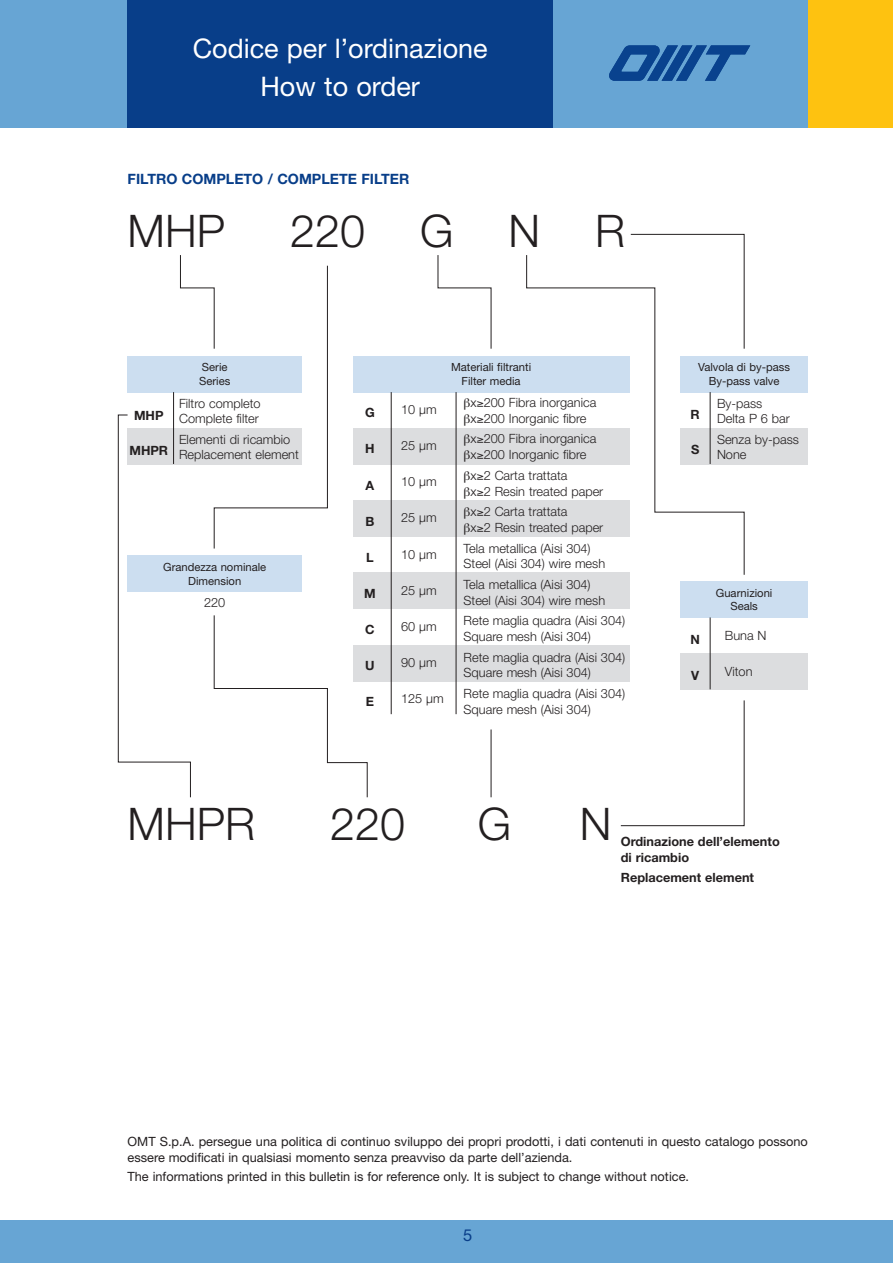
<style>
.page{position:relative;width:893px;height:1263px;background:#fff}
.page>*{position:absolute;margin:0;border:0;box-sizing:border-box;transform-origin:0 0}
.t1{font:300 45px "Helvetica Neue";color:#231f20}
.t2{font:27px/38.5px "Helvetica Neue";color:#fff;text-align:center}
.t3{font:16.5px "Helvetica Neue";color:#083e89}
.t4{font:700 14.25px "Helvetica Neue";color:#083e89}
.t5{font:300 12.75px/15.8px "Helvetica Neue";color:#231f20}
.t6{font:12.75px/15.8px "Helvetica Neue";color:#231f20}
.t7{font:700 12.75px/15.8px "Helvetica Neue";color:#231f20}
.t8{font:11.25px/13.5px "Helvetica Neue";color:#231f20;text-align:center}
</style>
<div class="page">
<div style="left:0;top:0;width:893px;height:128px;background:#67a5d4"></div>
<div style="left:128px;top:0;width:425px;height:128px;background:#083e89"></div>
<div style="left:808px;top:0;width:85px;height:128px;background:#fec210"></div>
<div style="left:0;top:1220px;width:893px;height:43px;background:#67a5d4"></div>
<svg style="left:609px;top:45px;width:141px;height:36px"></svg>
<div style="left:353px;top:428px;width:276px;height:36px;background:#dcdddf"></div>
<div style="left:353px;top:500px;width:276px;height:37px;background:#dcdddf"></div>
<div style="left:353px;top:573px;width:276px;height:36px;background:#dcdddf"></div>
<div style="left:353px;top:645px;width:276px;height:36px;background:#dcdddf"></div>
<div style="left:353px;top:356px;width:276px;height:36px;background:#ccdef0"></div>
<hr style="left:391px;top:392px;width:1px;height:322px;background:#231f20">
<hr style="left:456px;top:392px;width:1px;height:322px;background:#231f20">
<div style="left:680px;top:428px;width:128px;height:36px;background:#dcdddf"></div>
<div style="left:680px;top:356px;width:128px;height:36px;background:#ccdef0"></div>
<div style="left:680px;top:654px;width:128px;height:36px;background:#dcdddf"></div>
<div style="left:680px;top:581px;width:128px;height:36px;background:#ccdef0"></div>
<hr style="left:710px;top:617px;width:1px;height:72px;background:#231f20">
<svg style="left:438px;top:255px;width:53px;height:94px"></svg>
<svg style="left:526px;top:255px;width:218px;height:320px"></svg>
<svg style="left:630px;top:234px;width:114px;height:115px"></svg>
<svg style="left:620px;top:700px;width:124px;height:126px"></svg>
<hr style="left:491px;top:729px;width:1px;height:68px;background:#231f20">
<svg style="left:118px;top:255px;width:249px;height:542px"></svg>
<h2 class="t2" style="left:193px;top:31px;width:296px">Codice per l’ordinazione<br>How to order</h2>
<p class="t4" style="left:128px;top:170px;width:283px">FILTRO COMPLETO / COMPLETE FILTER</p>
<h1 class="t1" style="left:128px;top:215px;width:99px">MHP</h1>
<h1 class="t1" style="left:290px;top:215px;width:337px">220GNR</h1>
<p class="t7" style="left:134px;top:408px;width:31px">MHP</p>
<p class="t7" style="left:129px;top:442px;width:40px">MHPR</p>
<p class="t8" style="left:199px;top:362px;width:33px;text-align:left">Serie<br>Series</p>
<p class="t5" style="left:179px;top:396px;width:83px">Filtro completo<br>Complete filter</p>
<p class="t5" style="left:179px;top:432px;width:121px">Elementi di ricambio<br>Replacement element</p>
<p class="t8" style="left:163px;top:562px;width:105px">Grandezza nominale<br>Dimension</p>
<p class="t5" style="left:204px;top:596px;width:23px">220</p>
<p class="t7" style="left:365px;top:405px;width:11px">G</p>
<p class="t7" style="left:365px;top:441px;width:11px">H</p>
<p class="t7" style="left:366px;top:477px;width:10px">A</p>
<p class="t7" style="left:365px;top:513px;width:10px">B</p>
<p class="t7" style="left:366px;top:549px;width:9px">L</p>
<p class="t7" style="left:364px;top:585px;width:13px">M</p>
<p class="t7" style="left:365px;top:621px;width:11px">C</p>
<p class="t7" style="left:365px;top:658px;width:11px">U</p>
<p class="t7" style="left:366px;top:694px;width:10px">E</p>
<p class="t5" style="left:401px;top:403px;width:37px">10 µm</p>
<p class="t5" style="left:401px;top:439px;width:37px">25 µm</p>
<p class="t5" style="left:401px;top:475px;width:37px">10 µm</p>
<p class="t5" style="left:401px;top:511px;width:37px">25 µm</p>
<p class="t5" style="left:401px;top:547px;width:37px">10 µm</p>
<p class="t5" style="left:401px;top:583px;width:37px">25 µm</p>
<p class="t5" style="left:401px;top:620px;width:37px">60 µm</p>
<p class="t5" style="left:401px;top:656px;width:37px">90 µm</p>
<p class="t5" style="left:401px;top:692px;width:44px">125 µm</p>
<p class="t8" style="left:451px;top:362px;width:82px">Materiali filtranti<br>Filter media</p>
<p class="t5" style="left:471px;top:396px;width:127px">x≥200 Fibra inorganica x≥200 Inorganic fibre</p>
<p class="t5" style="left:471px;top:432px;width:127px">x≥200 Fibra inorganica x≥200 Inorganic fibre</p>
<p class="t5" style="left:471px;top:469px;width:134px">x≥2 Carta trattata<br>x≥2 Resin treated paper</p>
<p class="t5" style="left:471px;top:505px;width:134px">x≥2 Carta trattata<br>x≥2 Resin treated paper</p>
<p class="t5" style="left:464px;top:541px;width:143px">Tela metallica (Aisi 304)<br>Steel (Aisi 304) wire mesh</p>
<p class="t5" style="left:464px;top:578px;width:143px">Tela metallica (Aisi 304)<br>Steel (Aisi 304) wire mesh</p>
<p class="t5" style="left:464px;top:614px;width:163px">Rete maglia quadra (Aisi 304)<br>Square mesh (Aisi 304)</p>
<p class="t5" style="left:464px;top:650px;width:163px">Rete maglia quadra (Aisi 304)<br>Square mesh (Aisi 304)</p>
<p class="t5" style="left:464px;top:687px;width:163px">Rete maglia quadra (Aisi 304)<br>Square mesh (Aisi 304)</p>
<p class="t8" style="left:698px;top:362px;width:94px">Valvola di by-pass<br>By-pass valve</p>
<p class="t5" style="left:717px;top:396px;width:74px">By-pass<br>Delta P 6 bar</p>
<p class="t5" style="left:717px;top:432px;width:84px">Senza by-pass<br>None</p>
<p class="t7" style="left:691px;top:407px;width:11px">R</p>
<p class="t7" style="left:691px;top:441px;width:10px">S</p>
<p class="t7" style="left:690px;top:631px;width:11px">N</p>
<p class="t7" style="left:691px;top:667px;width:10px">V</p>
<p class="t8" style="left:716px;top:587px;width:58px">Guarnizioni<br>Seals</p>
<p class="t5" style="left:725px;top:629px;width:43px">Buna N</p>
<p class="t5" style="left:725px;top:665px;width:29px">Viton</p>
<h1 class="t1" style="left:128px;top:807px;width:129px">MHPR</h1>
<h1 class="t1" style="left:330px;top:807px;width:77px">220</h1>
<h1 class="t1" style="left:478px;top:807px;width:35px">G</h1>
<h1 class="t1" style="left:580px;top:807px;width:33px">N</h1>
<p class="t7" style="left:621px;top:834px;width:160px">Ordinazione dell’elemento di ricambio</p>
<p class="t7" style="left:621px;top:869px;width:135px">Replacement element</p>
<p class="t6" style="left:128px;top:1135px;width:682px">OMT S.p.A. persegue una politica di continuo sviluppo dei propri prodotti, i dati contenuti in questo catalogo possono essere modificati in qualsiasi momento senza preavviso da parte dell’azienda.</p>
<p class="t6" style="left:128px;top:1170px;width:563px">The informations printed in this bulletin is for reference only. It is subject to change without notice.</p>
<p class="t3" style="left:463px;top:1229px;width:11px">5</p>
</div>
